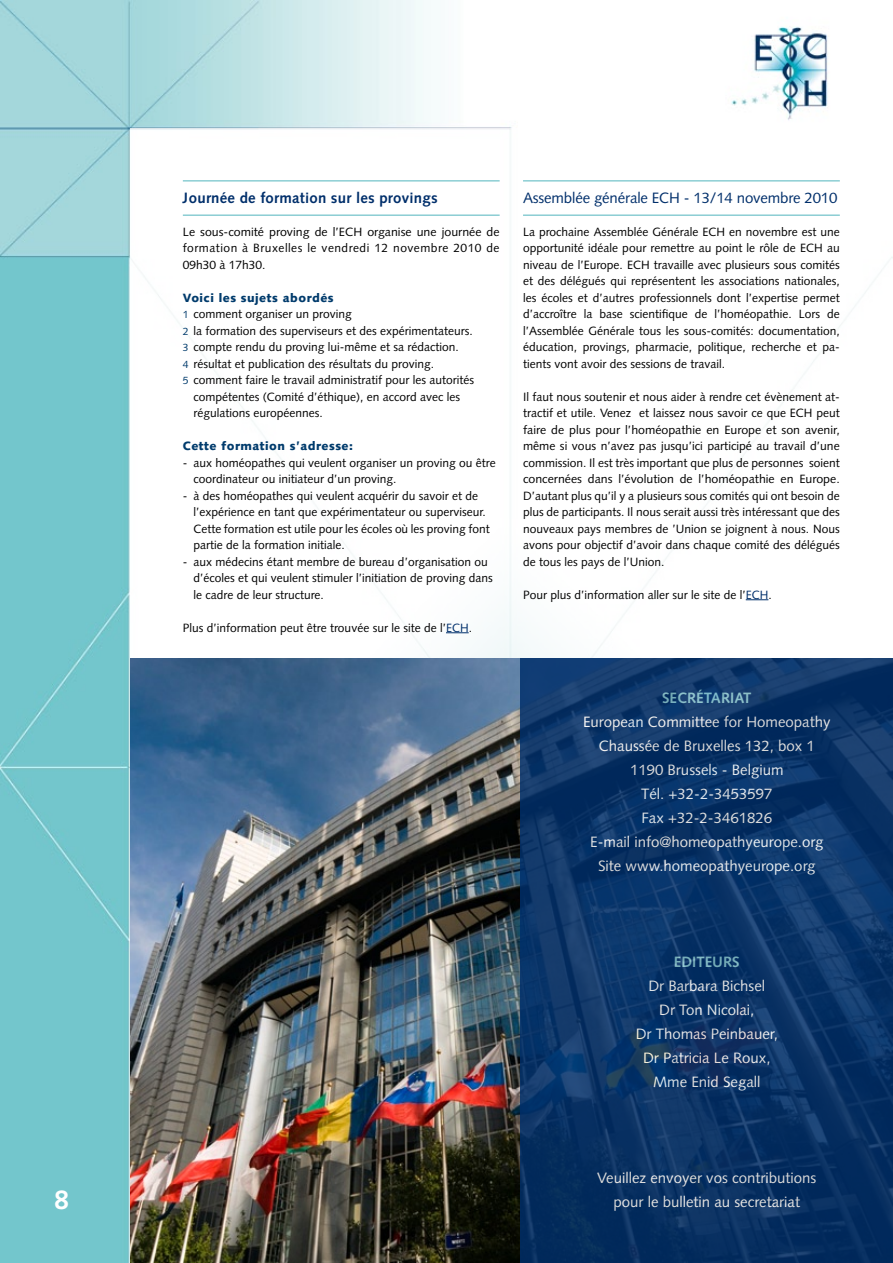
<style>
.page{position:relative;width:893px;height:1263px;background:#fff}
.page>*{position:absolute;margin:0;border:0;box-sizing:border-box;transform-origin:0 0}
.t1{font:700 27px "Syntax LT";color:#fff}
.t2{font:15px/24px "Syntax LT";color:#fff;text-align:center}
.t3{font:15px "Syntax LT";letter-spacing:-.01em;color:#002f6b}
.t4{font:700 15px "Syntax LT";letter-spacing:.015em;color:#002f6b}
.t5{font:700 15px "Syntax LT";color:#88c7d4}
.t6{font:12px/16.5px "Syntax LT";color:#000;text-align:justify}
.t7{font:900 12px "Syntax LT";letter-spacing:.04em;color:#003b6c}
.s1{font-size:10.5px;color:#003b6c}
.s2{color:#002f6b}
</style>
<div class="page">
<img style="left:0;top:0;width:828px;height:1263px">
<div style="left:130px;top:128px;width:763px;height:1135px;background:#fff"></div>
<hr style="left:183px;top:180px;width:317px;height:1px;background:#52b5bd">
<hr style="left:183px;top:215px;width:317px;height:1px;background:#52b5bd">
<svg style="left:446px;top:632px;width:23px;height:1px"></svg>
<hr style="left:523px;top:180px;width:317px;height:1px;background:#52b5bd">
<hr style="left:523px;top:215px;width:317px;height:1px;background:#52b5bd">
<svg style="left:746px;top:599px;width:22px;height:1px"></svg>
<img style="left:130px;top:658px;width:391px;height:605px">
<svg style="left:521px;top:658px;width:372px;height:605px;background:#0a3366"></svg>
<h1 class="t1" style="left:54px;top:1184px;width:17px">8</h1>
<p class="t4" style="left:183px;top:189px;width:256px">Journée de formation sur les provings</p>
<p class="t6" style="left:183px;top:223px;width:318px">Le sous-comité proving de l’ECH organise une journée de formation à Bruxelles le vendredi 12 novembre 2010 de 09h30 à 17h30.</p>
<p class="t7" style="left:183px;top:290px;width:152px">Voici les sujets abordés</p>
<p class="t6" style="left:183px;top:306px;width:170px"><span class="s1">1</span> comment organiser un proving</p>
<p class="t6" style="left:183px;top:322px;width:292px"><span class="s1">2</span> la formation des superviseurs et des expérimentateurs.</p>
<p class="t6" style="left:183px;top:339px;width:277px"><span class="s1">3</span> compte rendu du proving lui-même et sa rédaction.</p>
<p class="t6" style="left:183px;top:355px;width:253px"><span class="s1">4</span> résultat et publication des résultats du proving.</p>
<p class="t6" style="left:183px;top:372px;width:293px"><span class="s1">5</span> comment faire le travail administratif pour les autorités</p>
<p class="t6" style="left:193px;top:388px;width:268px">compétentes (Comité d’éthique), en accord avec les</p>
<p class="t6" style="left:193px;top:405px;width:131px">régulations européennes.</p>
<p class="t7" style="left:183px;top:439px;width:172px">Cette formation s’adresse:</p>
<p class="t6" style="left:193px;top:454px;width:304px;text-indent:-11px">- aux homéopathes qui veulent organiser un proving ou être coordinateur ou initiateur d’un proving.</p>
<p class="t6" style="left:193px;top:487px;width:298px;text-align:left;text-indent:-11px">- à des homéopathes qui veulent acquérir du savoir et de l’expérience en tant que expérimentateur ou superviseur.<br>Cette formation est utile pour les écoles où les proving font partie de la formation initiale.</p>
<p class="t6" style="left:193px;top:553px;width:301px;text-align:left;text-indent:-11px">- aux médecins étant membre de bureau d’organisation ou d’écoles et qui veulent stimuler l’initiation de proving dans le cadre de leur structure.</p>
<p class="t6" style="left:183px;top:619px;width:291px">Plus d’information peut être trouvée sur le site de l’<span class="s2">ECH</span>.</p>
<p class="t3" style="left:523px;top:188px;width:316px">Assemblée générale ECH - 13/14 novembre 2010</p>
<p class="t6" style="left:523px;top:223px;width:318px">La prochaine Assemblée Générale ECH en novembre est une opportunité idéale pour remettre au point le rôle de ECH au niveau de l’Europe. ECH travaille avec plusieurs sous comités et des délégués qui représentent les associations nationales, les écoles et d’autres professionnels dont l’expertise permet d’accroître la base scientifique de l’homéopathie. Lors de l’Assemblée Générale tous les sous-comités: documentation, éducation, provings, pharmacie, politique, recherche et pa&shy;tients vont avoir des sessions de travail.</p>
<p class="t6" style="left:523px;top:388px;width:318px">Il faut nous soutenir et nous aider à rendre cet évènement at&shy;tractif et utile. Venez et laissez nous savoir ce que ECH peut faire de plus pour l’homéopathie en Europe et son avenir, même si vous n’avez pas jusqu’ici participé au travail d’une commission. Il est très important que plus de personnes soient concernées dans l’évolution de l’homéopathie en Europe.<br>D’autant plus qu’il y a plusieurs sous comités qui ont besoin de plus de participants. Il nous serait aussi très intéressant que des nouveaux pays membres de ’Union se joignent à nous. Nous avons pour objectif d’avoir dans chaque comité des délégués de tous les pays de l’Union.</p>
<p class="t6" style="left:523px;top:586px;width:250px">Pour plus d’information aller sur le site de l’<span class="s2">ECH</span>.</p>
<p class="t5" style="left:662px;top:689px;width:91px">Secrétariat</p>
<p class="t2" style="left:583px;top:710px;width:249px">European Committee for Homeopathy<br>Chaussée de Bruxelles 132, box 1<br>1190 Brussels - Belgium<br>Tél. +32-2-3453597<br>Fax +32-2-3461826<br>E-mail info@homeopathyeurope.org<br>Site www.homeopathyeurope.org</p>
<p class="t5" style="left:674px;top:953px;width:66px">Editeurs</p>
<p class="t2" style="left:636px;top:974px;width:144px">Dr Barbara Bichsel<br>Dr Ton Nicolai,<br>Dr Thomas Peinbauer,<br>Dr Patricia Le Roux,<br>Mme Enid Segall</p>
<p class="t2" style="left:597px;top:1166px;width:221px">Veuillez envoyer vos contributions pour le bulletin au secretariat</p>
</div>
